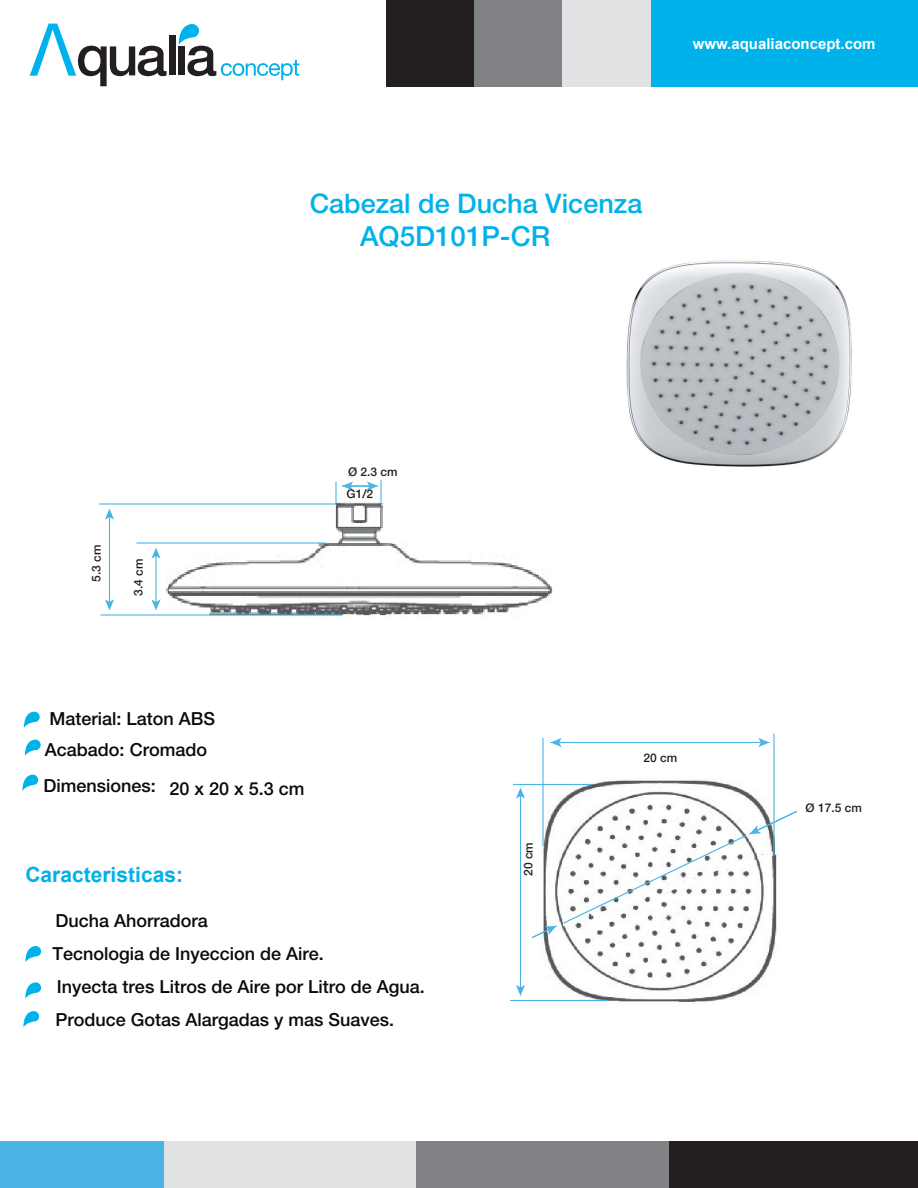
<style>
.page{position:relative;width:918px;height:1188px;background:#fff}
.page>*{position:absolute;margin:0;border:0;box-sizing:border-box;transform-origin:0 0}
.t1{font:500 27.75px "Helvetica Neue LT Std";color:#00b2ea}
.t2{font:500 27px "Helvetica Neue LT Std";color:#00b2ea}
.t3{font:700 21px "Arial";color:#00b2ea}
.t4{font:500 18px/33px "Helvetica Neue LT Std";color:#0b090d}
.t5{font:700 15px "Arial";color:#fff}
.t6{font:500 12px "Helvetica Neue LT Std";letter-spacing:-.005em;color:#231f20}
</style>
<div class="page">
<div style="left:650px;top:0;width:268px;height:86px;background:#00b2ea"></div>
<div style="left:0;top:1142px;width:163px;height:46px;background:#4cb4e5"></div>
<div style="left:562px;top:0;width:88px;height:86px;background:#e1e2e4"></div>
<div style="left:164px;top:1142px;width:253px;height:46px;background:#e1e2e4"></div>
<div style="left:474px;top:0;width:88px;height:86px;background:#808285"></div>
<div style="left:417px;top:1142px;width:253px;height:46px;background:#808285"></div>
<div style="left:386px;top:0;width:88px;height:86px;background:#231f20"></div>
<div style="left:670px;top:1142px;width:248px;height:46px;background:#231f20"></div>
<div style="left:169px;top:35px;width:7px;height:40px;background:#231f20"></div>
<svg style="left:30px;top:24px;width:137px;height:62px"></svg>
<svg style="left:179px;top:24px;width:120px;height:56px"></svg>
<svg style="left:25px;top:946px;width:16px;height:16px"></svg>
<svg style="left:25px;top:982px;width:16px;height:17px"></svg>
<svg style="left:23px;top:1011px;width:16px;height:16px"></svg>
<svg style="left:24px;top:712px;width:16px;height:16px"></svg>
<svg style="left:25px;top:740px;width:16px;height:16px"></svg>
<svg style="left:22px;top:775px;width:16px;height:16px"></svg>
<img style="left:626px;top:260px;width:226px;height:207px">
<img style="left:166px;top:502px;width:387px;height:116px">
<img style="left:532px;top:780px;width:243px;height:222px">
<hr style="left:380px;top:480px;width:2px;height:22px;background:#4cb4e5">
<hr style="left:335px;top:482px;width:2px;height:22px;background:#4cb4e5">
<hr style="left:542px;top:738px;width:2px;height:108px;background:#4cb4e5">
<hr style="left:773px;top:734px;width:2px;height:122px;background:#4cb4e5">
<hr style="left:136px;top:542px;width:190px;height:2px;background:#4cb4e5">
<hr style="left:100px;top:614px;width:242px;height:2px;background:#4cb4e5">
<hr style="left:99px;top:503px;width:237px;height:2px;background:#4cb4e5">
<hr style="left:155px;top:555px;width:2px;height:48px;background:#4cb4e5">
<svg style="left:151px;top:599px;width:10px;height:11px"></svg>
<svg style="left:151px;top:548px;width:10px;height:11px"></svg>
<hr style="left:109px;top:516px;width:1px;height:87px;background:#4cb4e5">
<svg style="left:105px;top:599px;width:9px;height:11px"></svg>
<svg style="left:105px;top:508px;width:9px;height:12px"></svg>
<hr style="left:350px;top:485px;width:20px;height:2px;background:#4cb4e5">
<svg style="left:342px;top:481px;width:11px;height:10px"></svg>
<svg style="left:367px;top:481px;width:11px;height:10px"></svg>
<hr style="left:513px;top:784px;width:79px;height:1px;background:#4cb4e5">
<hr style="left:510px;top:1000px;width:98px;height:1px;background:#4cb4e5">
<hr style="left:520px;top:795px;width:1px;height:193px;background:#4cb4e5">
<svg style="left:516px;top:985px;width:9px;height:11px"></svg>
<svg style="left:516px;top:788px;width:9px;height:11px"></svg>
<hr style="left:558px;top:742px;width:204px;height:1px;background:#4cb4e5">
<svg style="left:550px;top:738px;width:12px;height:9px"></svg>
<svg style="left:758px;top:738px;width:12px;height:9px"></svg>
<svg style="left:532px;top:810px;width:266px;height:129px"></svg>
<p class="t5" style="left:693px;top:33px;width:184px">www.aqualiaconcept.com</p>
<h2 class="t2" style="left:310px;top:187px;width:334px">Cabezal de Ducha Vicenza</h2>
<h1 class="t1" style="left:360px;top:220px;width:192px">AQ5D101P-CR</h1>
<p class="t6" style="left:348px;top:464px;width:51px">Ø 2.3 cm</p>
<p class="t6" style="left:89px;top:582px;width:39px;rotate:-90deg">5.3 cm</p>
<p class="t6" style="left:131px;top:596px;width:39px;rotate:-90deg">3.4 cm</p>
<p class="t6" style="left:347px;top:487px;width:28px">G1/2</p>
<p class="t4" style="left:45px;top:702px;width:172px;line-height:31.5px">Material: Laton ABS<br>Acabado: Cromado</p>
<p class="t4" style="left:43px;top:769px;width:263px">Dimensiones: 20 x 20 x 5.3 cm</p>
<p class="t3" style="left:25px;top:860px;width:159px">Caracteristicas:</p>
<p class="t4" style="left:55px;top:904px;width:154px">Ducha Ahorradora</p>
<p class="t4" style="left:52px;top:937px;width:374px">Tecnologia de Inyeccion de Aire.<br>Inyecta tres Litros de Aire por Litro de Agua.<br>Produce Gotas Alargadas y mas Suaves.</p>
<p class="t6" style="left:521px;top:876px;width:35px;rotate:-90deg">20 cm</p>
<p class="t6" style="left:644px;top:751px;width:35px">20 cm</p>
<p class="t6" style="left:806px;top:800px;width:58px">Ø 17.5 cm</p>
</div>
